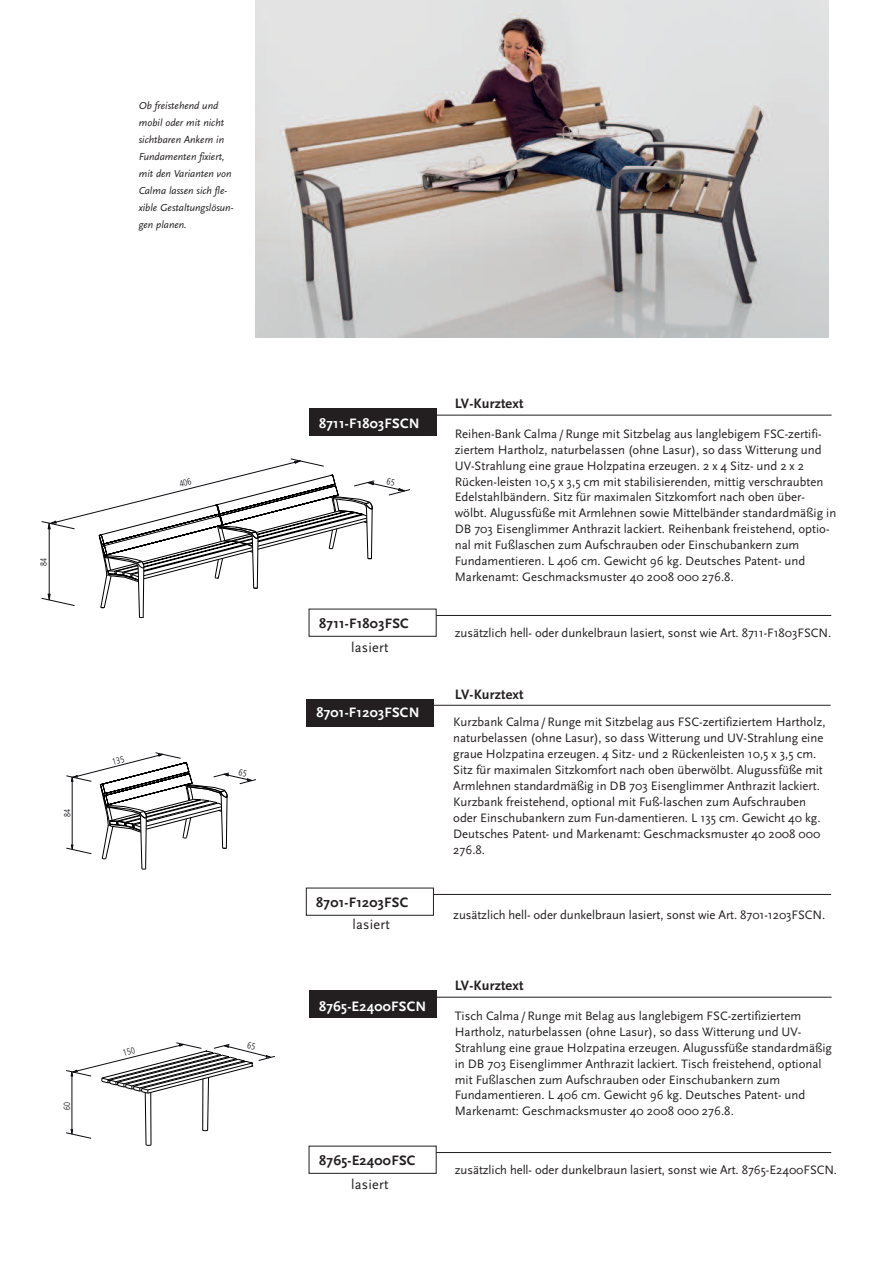
<style>
.page{position:relative;width:893px;height:1263px;background:#fff}
.page>*{position:absolute;margin:0;border:0;box-sizing:border-box;transform-origin:0 0}
.t1{font:700 14.25px "Scala Sans";letter-spacing:.015em;color:#231f20}
.t2{font:700 14.25px "Scala Sans";letter-spacing:.015em;color:#fff}
.t3{font:14.25px "Scala Sans";letter-spacing:.015em;color:#231f20}
.t4{font:12.75px/15.9px "Scala Sans";color:#231f20}
.t5{font:italic 10.5px/17px "Scala Sans";color:#231f20}
.t6{font:300 condensed 9px "Frutiger";color:#0e0b11;scale:.92 1}
.t7{font:300 condensed 9px "Frutiger";color:#0f0c12;scale:.92 1}
</style>
<div class="page">
<div style="left:309px;top:409px;width:127px;height:27px;background:#231f20"></div>
<hr style="left:430px;top:415px;width:401px;height:1px;background:#231f20">
<hr style="left:436px;top:615px;width:395px;height:1px;background:#231f20">
<img style="left:255px;top:0;width:574px;height:337px">
<div style="left:309px;top:991px;width:127px;height:27px;background:#231f20"></div>
<hr style="left:430px;top:997px;width:401px;height:1px;background:#231f20">
<hr style="left:436px;top:1152px;width:395px;height:1px;background:#231f20">
<div style="left:306px;top:699px;width:128px;height:27px;background:#231f20"></div>
<hr style="left:429px;top:705px;width:402px;height:1px;background:#231f20">
<hr style="left:434px;top:894px;width:397px;height:1px;background:#231f20">
<svg style="left:41px;top:459px;width:369px;height:159px"></svg>
<svg style="left:66px;top:1042px;width:209px;height:103px"></svg>
<svg style="left:66px;top:752px;width:190px;height:117px"></svg>
<p class="t5" style="left:139px;top:99px;width:96px">Ob freistehend und mobil oder mit nicht sichtbaren Ankern in<br>Fundamenten fixiert, mit den Varianten von<br>Calma lassen sich fle&shy;xible Gestaltungslösun&shy;gen planen.</p>
<p class="t6" style="left:40px;top:566px;width:10px;rotate:-90deg">84</p>
<p class="t6" style="left:64px;top:817px;width:10px;rotate:-90deg">84</p>
<p class="t7" style="left:63px;top:1110px;width:10px;rotate:-90deg">60</p>
<p class="t2" style="left:319px;top:419px;width:102px">8711-F1803FSCN</p>
<p class="t1" style="left:319px;top:618px;width:91px">8711-F1803FSC</p>
<p class="t3" style="left:351px;top:642px;width:39px">lasiert</p>
<p class="t2" style="left:316px;top:708px;width:105px">8701-F1203FSCN</p>
<p class="t1" style="left:316px;top:897px;width:94px">8701-F1203FSC</p>
<p class="t3" style="left:353px;top:920px;width:39px">lasiert</p>
<p class="t2" style="left:319px;top:1001px;width:109px">8765-E2400FSCN</p>
<p class="t1" style="left:319px;top:1155px;width:98px">8765-E2400FSC</p>
<p class="t3" style="left:351px;top:1179px;width:39px">lasiert</p>
<p class="t1" style="left:455px;top:399px;width:70px">LV-Kurztext</p>
<p class="t4" style="left:455px;top:427px;width:383px">Reihen-Bank Calma/Runge mit Sitzbelag aus langlebigem FSC-zertifi&shy;ziertem Hartholz, naturbelassen (ohne Lasur), so dass Witterung und UV-Strahlung eine graue Holzpatina erzeugen. 2 x 4 Sitz- und 2 x 2<br>Rücken-leisten 10,5 x 3,5 cm mit stabilisierenden, mittig verschraubten Edelstahlbändern. Sitz für maximalen Sitzkomfort nach oben über&shy;wölbt. Alugussfüße mit Armlehnen sowie Mittelbänder standardmäßig in DB 703 Eisenglimmer Anthrazit lackiert. Reihenbank freistehend, optio&shy;nal mit Fußlaschen zum Aufschrauben oder Einschubankern zum Fundamentieren. L 406 cm. Gewicht 96 kg. Deutsches Patent- und Markenamt: Geschmacksmuster 40 2008 000 276.8.</p>
<p class="t4" style="left:455px;top:626px;width:378px">zusätzlich hell- oder dunkelbraun lasiert, sonst wie Art. 8711-F1803FSCN.</p>
<p class="t1" style="left:455px;top:689px;width:70px">LV-Kurztext</p>
<p class="t4" style="left:453px;top:716px;width:374px">Kurzbank Calma/Runge mit Sitzbelag aus FSC-zertifiziertem Hartholz, naturbelassen (ohne Lasur), so dass Witterung und UV-Strahlung eine graue Holzpatina erzeugen. 4 Sitz- und 2 Rückenleisten 10,5 x 3,5 cm.<br>Sitz für maximalen Sitzkomfort nach oben überwölbt. Alugussfüße mit Armlehnen standardmäßig in DB 703 Eisenglimmer Anthrazit lackiert.<br>Kurzbank freistehend, optional mit Fuß-laschen zum Aufschrauben oder Einschubankern zum Fun-damentieren. L 135 cm. Gewicht 40 kg.<br>Deutsches Patent- und Markenamt: Geschmacksmuster 40 2008 000<br>276.8.</p>
<p class="t4" style="left:453px;top:908px;width:374px">zusätzlich hell- oder dunkelbraun lasiert, sonst wie Art. 8701-1203FSCN.</p>
<p class="t1" style="left:455px;top:980px;width:70px">LV-Kurztext</p>
<p class="t4" style="left:455px;top:1009px;width:379px">Tisch Calma/Runge mit Belag aus langlebigem FSC-zertifiziertem Hartholz, naturbelassen (ohne Lasur), so dass Witterung und UV-Strahlung eine graue Holzpatina erzeugen. Alugussfüße standardmäßig in DB 703 Eisenglimmer Anthrazit lackiert. Tisch freistehend, optional mit Fußlaschen zum Aufschrauben oder Einschubankern zum Fundamentieren. L 406 cm. Gewicht 96 kg. Deutsches Patent- und Markenamt: Geschmacksmuster 40 2008 000 276.8.</p>
<p class="t4" style="left:455px;top:1163px;width:384px">zusätzlich hell- oder dunkelbraun lasiert, sonst wie Art. 8765-E2400FSCN.</p>
</div>
